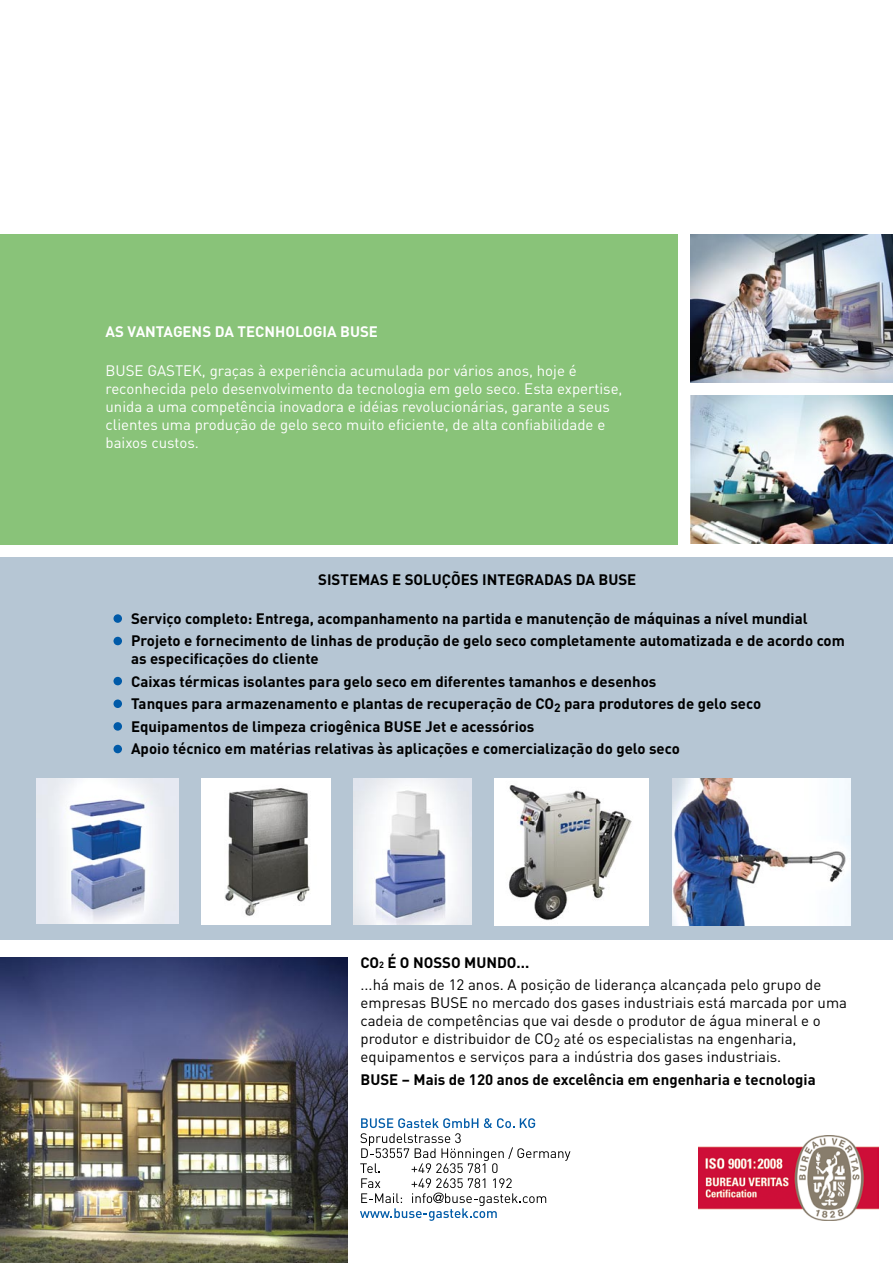
<style>
.page{position:relative;width:893px;height:1263px;background:#fff}
.page>*{position:absolute;margin:0;border:0;box-sizing:border-box;transform-origin:0 0}
.t1{font:700 15px/22.5px "DIN Pro";color:#000}
.t2{font:15px/18px "DIN Pro";color:#000}
.t3{font:15px/18px "DIN Pro";color:#fff}
.t4{font:700 15px "DIN Pro";color:#fff}
.s1{font-weight:700}
.s2{font-weight:700;font-size:9px}
</style>
<div class="page">
<div style="left:0;top:234px;width:677px;height:310px;background:#89c379"></div>
<div style="left:0;top:557px;width:893px;height:383px;background:#b6c6d4"></div>
<img style="left:690px;top:234px;width:203px;height:148px">
<img style="left:495px;top:779px;width:154px;height:146px">
<img style="left:672px;top:779px;width:178px;height:146px">
<img style="left:201px;top:779px;width:129px;height:145px">
<img style="left:354px;top:779px;width:117px;height:146px">
<img style="left:37px;top:779px;width:141px;height:145px">
<img style="left:690px;top:395px;width:203px;height:149px">
<img style="left:698px;top:1136px;width:180px;height:85px">
<svg style="left:360px;top:1118px;width:210px;height:103px"></svg>
<img style="left:0;top:957px;width:347px;height:306px">
<div style="left:113px;top:614px;width:9px;height:9px;background:#005aa8;border-radius:50%"></div>
<div style="left:113px;top:637px;width:9px;height:8px;background:#005aa8;border-radius:50%"></div>
<div style="left:113px;top:677px;width:9px;height:8px;background:#005aa8;border-radius:50%"></div>
<div style="left:113px;top:722px;width:9px;height:9px;background:#005aa8;border-radius:50%"></div>
<div style="left:113px;top:745px;width:9px;height:8px;background:#005aa8;border-radius:50%"></div>
<div style="left:113px;top:699px;width:9px;height:9px;background:#005aa8;border-radius:50%"></div>
<p class="t4" style="left:106px;top:321px;width:274px">AS VANTAGENS DA TECNHOLOGIA BUSE</p>
<p class="t3" style="left:106px;top:361px;width:518px">BUSE GASTEK, graças à experiência acumulada por vários anos, hoje é reconhecida pelo desenvolvimento da tecnologia em gelo seco. Esta expertise, unida a uma competência inovadora e idéias revolucionárias, garante a seus clientes uma produção de gelo seco muito eficiente, de alta confiabilidade e baixos custos.</p>
<p class="t1" style="left:318px;top:567px;width:320px">SISTEMAS E SOLUÇÕES INTEGRADAS DA BUSE</p>
<p class="t1" style="left:131px;top:606px;width:715px">Serviço completo: Entrega, acompanhamento na partida e manutenção de máquinas a nível mundial<br>Projeto e fornecimento de linhas de produção de gelo seco completamente automatizada e de acordo com</p>
<p class="t1" style="left:131px;top:647px;width:632px">as especificações do cliente<br>Caixas térmicas isolantes para gelo seco em diferentes tamanhos e desenhos<br>Tanques para armazenamento e plantas de recuperação de CO<sub>2</sub> para produtores de gelo seco Equipamentos de limpeza criogênica BUSE Jet e acessórios<br>Apoio técnico em matérias relativas às aplicações e comercialização do gelo seco</p>
<p class="t2" style="left:361px;top:950px;width:462px;line-height:22.5px"><span class="s1">CO</span><span class="s2">2</span> <span class="s1">É O NOSSO MUNDO...<br></span>...há mais de 12 anos. A posição de liderança alcançada pelo grupo de</p>
<p class="t2" style="left:361px;top:993px;width:488px">empresas BUSE no mercado dos gases industriais está marcada por uma cadeia de competências que vai desde o produtor de água mineral e o produtor e distribuidor de CO<sub>2</sub> até os especialistas na engenharia, equipamentos e serviços para a indústria dos gases industriais.</p>
<p class="t1" style="left:361px;top:1067px;width:457px">BUSE – Mais de 120 anos de excelência em engenharia e tecnologia</p>
</div>
